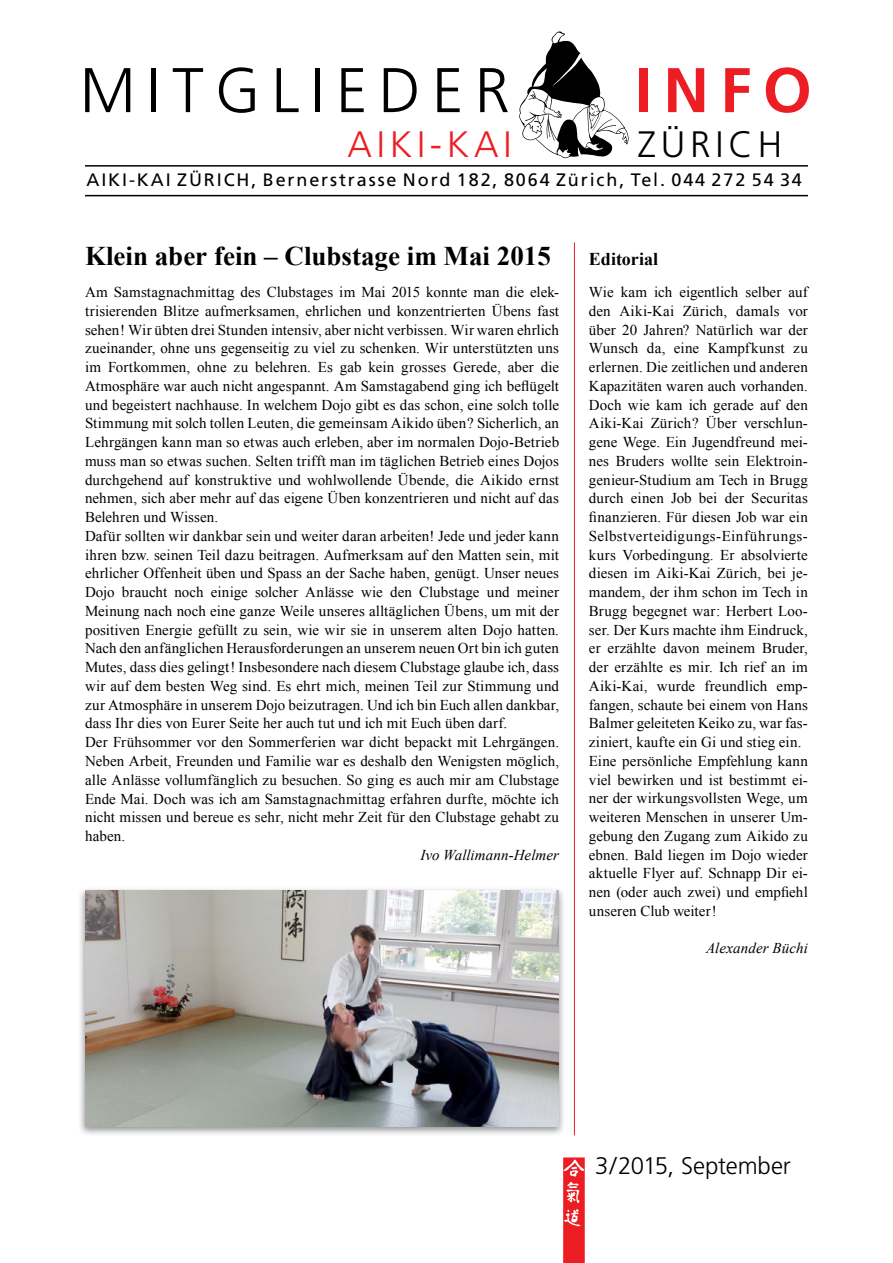
<style>
.page{position:relative;width:893px;height:1263px;background:#fff}
.page>*{position:absolute;margin:0;border:0;box-sizing:border-box;transform-origin:0 0}
.t1{font:300 63px "Frutiger";letter-spacing:.18em;color:#000}
.t2{font:700 63px "Frutiger";color:#ed1d24}
.t3{font:300 36.75px "Frutiger";letter-spacing:.13em;color:#ed1d24}
.t4{font:300 36.75px "Frutiger";letter-spacing:.13em;color:#000}
.Titel_gross{font:700 27px "Times New Roman";color:#000}
.Grundtext_breite_Spa{font:300 24px "Frutiger";letter-spacing:-.005em;color:#000}
.t5{font:18px "Frutiger";letter-spacing:.105em;color:#000}
.Titel_klein{font:700 18px "Times New Roman";color:#000}
.Grundtext_breite_Spa-2{font:15px/18.8px "Times New Roman";letter-spacing:.005em;color:#000;text-align:justify}
.Grundtext_schmale_Sp{font:15px/18.8px "Times New Roman";letter-spacing:.005em;color:#000;text-align:justify}
.Autor{font:italic 15px "Times New Roman";letter-spacing:.005em;color:#000}
</style>
<div class="page">
<hr style="left:85px;top:165px;width:723px;height:2px;background:#000">
<hr style="left:85px;top:195px;width:723px;height:1px;background:#000">
<hr style="left:574px;top:242px;width:1px;height:893px;background:#ed1d24">
<svg style="left:519px;top:31px;width:110px;height:127px"></svg>
<svg style="left:563px;top:1157px;width:22px;height:106px;background:#ef4046"></svg>
<div style="left:78px;top:886px;width:487px;height:251px;background:#22242b;opacity:.5"></div>
<img style="left:85px;top:890px;width:473px;height:237px">
<p class="t1" style="left:80px;top:55px;width:431px">MITGLIEDER</p>
<p class="t2" style="left:635px;top:53px;width:179px">INFO</p>
<p class="t3" style="left:348px;top:124px;width:166px">AIKI-KAI</p>
<p class="t4" style="left:638px;top:124px;width:146px">ZÜRICH</p>
<p class="t5" style="left:87px;top:170px;width:717px">AIKI-KAI ZÜRICH, Bernerstrasse Nord 182, 8064 Zürich, Tel. 044 272 54 34</p>
<p class="Titel_gross" style="left:85px;top:237px;width:467px">Klein aber fein – Clubstage im Mai 2015</p>
<p class="Grundtext_breite_Spa-2" style="left:85px;top:283px;width:476px">Am Samstagnachmittag des Clubstages im Mai 2015 konnte man die elek&shy;trisierenden Blitze aufmerksamen, ehrlichen und konzentrierten Übens fast sehen! Wir übten drei Stunden intensiv, aber nicht verbissen. Wir waren ehrlich zueinander, ohne uns gegenseitig zu viel zu schenken. Wir unterstützten uns im Fortkommen, ohne zu belehren. Es gab kein grosses Gerede, aber die Atmosphäre war auch nicht angespannt. Am Samstagabend ging ich beflügelt und begeistert nachhause. In welchem Dojo gibt es das schon, eine solch tolle Stimmung mit solch tollen Leuten, die gemeinsam Aikido üben? Sicherlich, an Lehrgängen kann man so etwas auch erleben, aber im normalen Dojo-Betrieb muss man so etwas suchen. Selten trifft man im täglichen Betrieb eines Dojos durchgehend auf konstruktive und wohlwollende Übende, die Aikido ernst nehmen, sich aber mehr auf das eigene Üben konzentrieren und nicht auf das Belehren und Wissen.</p>
<p class="Grundtext_breite_Spa-2" style="left:85px;top:526px;width:476px">Dafür sollten wir dankbar sein und weiter daran arbeiten! Jede und jeder kann ihren bzw. seinen Teil dazu beitragen. Aufmerksam auf den Matten sein, mit ehrlicher Offenheit üben und Spass an der Sache haben, genügt. Unser neues Dojo braucht noch einige solcher Anlässe wie den Clubstage und meiner Meinung nach noch eine ganze Weile unseres alltäglichen Übens, um mit der positiven Energie gefüllt zu sein, wie wir sie in unserem alten Dojo hatten.<br>Nach den anfänglichen Herausforderungen an unserem neuen Ort bin ich guten Mutes, dass dies gelingt! Insbesondere nach diesem Clubstage glaube ich, dass wir auf dem besten Weg sind. Es ehrt mich, meinen Teil zur Stimmung und zur Atmosphäre in unserem Dojo beizutragen. Und ich bin Euch allen dankbar, dass Ihr dies von Eurer Seite her auch tut und ich mit Euch üben darf.</p>
<p class="Grundtext_breite_Spa-2" style="left:85px;top:733px;width:476px">Der Frühsommer vor den Sommerferien war dicht bepackt mit Lehrgängen.<br>Neben Arbeit, Freunden und Familie war es deshalb den Wenigsten möglich, alle Anlässe vollumfänglich zu besuchen. So ging es auch mir am Clubstage Ende Mai. Doch was ich am Samstagnachmittag erfahren durfte, möchte ich nicht missen und bereue es sehr, nicht mehr Zeit für den Clubstage gehabt zu haben.</p>
<p class="Autor" style="left:420px;top:844px;width:140px">Ivo Wallimann-Helmer</p>
<p class="Titel_klein" style="left:589px;top:246px;width:71px">Editorial</p>
<p class="Grundtext_schmale_Sp" style="left:589px;top:282px;width:220px">Wie kam ich eigentlich selber auf den Aiki-Kai Zürich, damals vor über 20 Jahren? Natürlich war der Wunsch da, eine Kampfkunst zu erlernen. Die zeitlichen und anderen Kapazitäten waren auch vorhanden.<br>Doch wie kam ich gerade auf den Aiki-Kai Zürich? Über verschlun&shy;gene Wege. Ein Jugendfreund mei&shy;nes Bruders wollte sein Elektroin&shy;genieur-Studium am Tech in Brugg durch einen Job bei der Securitas finanzieren. Für diesen Job war ein Selbstverteidigungs-Einführungs&shy;kurs Vorbedingung. Er absolvierte diesen im Aiki-Kai Zürich, bei je&shy;mandem, der ihm schon im Tech in Brugg begegnet war: Herbert Loo&shy;ser. Der Kurs machte ihm Eindruck, er erzählte davon meinem Bruder, der erzählte es mir. Ich rief an im Aiki-Kai, wurde freundlich emp&shy;fangen, schaute bei einem von Hans Balmer geleiteten Keiko zu, war fas&shy;ziniert, kaufte ein Gi und stieg ein.</p>
<p class="Grundtext_schmale_Sp" style="left:589px;top:751px;width:220px">Eine persönliche Empfehlung kann viel bewirken und ist bestimmt ei&shy;ner der wirkungsvollsten Wege, um weiteren Menschen in unserer Um&shy;gebung den Zugang zum Aikido zu ebnen. Bald liegen im Dojo wieder aktuelle Flyer auf. Schnapp Dir ei&shy;nen (oder auch zwei) und empfiehl unseren Club weiter!</p>
<p class="Autor" style="left:706px;top:938px;width:103px">Alexander Büchi</p>
<p class="Grundtext_breite_Spa" style="left:595px;top:1152px;width:197px">3/2015, September</p>
</div>
